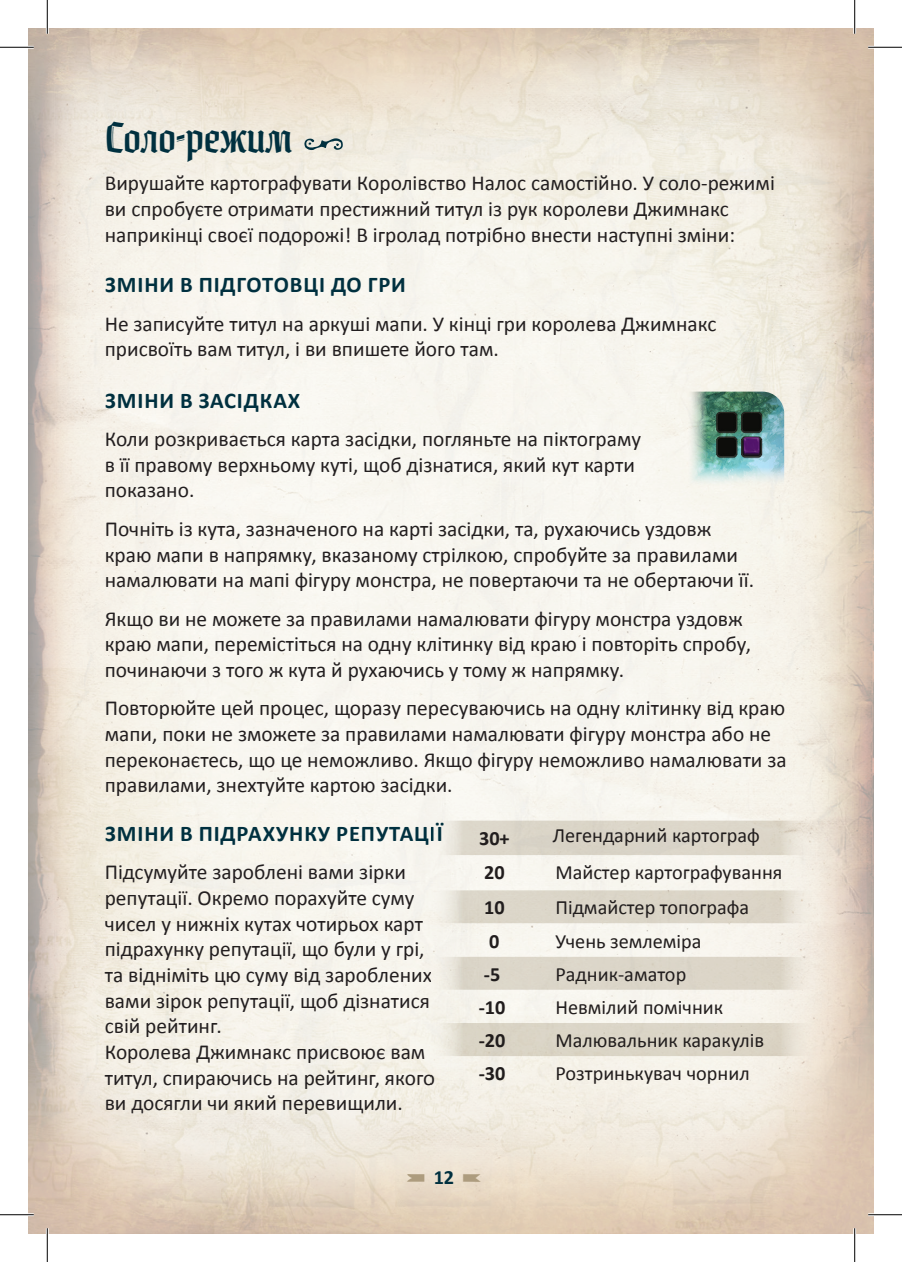
<style>
.page{position:relative;width:902px;height:1262px;background:#fff}
.page>*{position:absolute;margin:0;border:0;box-sizing:border-box;transform-origin:0 0}
.t1{font:40.5px "Moyenage 23";color:#00303f}
.t2{font:700 22.5px "Calibri";letter-spacing:.04em;color:#00303f}
.t3{font:21.38px/25.7px "Calibri";color:#231f20}
.t4{font:20.25px "Calibri";color:#231f20}
.t5{font:700 20.25px "Calibri";color:#231f20}
.t6{font:20.25px "Sheldon Pictures";color:#ad9c7e}
.s1{font-family:"Calibri";font-weight:700;color:#00303f}
</style>
<div class="page">
<svg style="left:431px;top:820px;width:386px;height:35px;background:#ddd8cc"></svg>
<svg style="left:431px;top:855px;width:386px;height:234px;fill:#f4f0e7"></svg>
<img style="left:687px;top:392px;width:97px;height:94px">
<hr style="left:0;top:47px;width:34px;height:1px;background:#000">
<hr style="left:868px;top:47px;width:33px;height:1px;background:#000">
<hr style="left:0;top:1214px;width:34px;height:1px;background:#000">
<hr style="left:868px;top:1214px;width:33px;height:1px;background:#000">
<hr style="left:47px;top:0;width:1px;height:34px;background:#000">
<hr style="left:47px;top:1228px;width:1px;height:34px;background:#000">
<hr style="left:854px;top:0;width:1px;height:34px;background:#000">
<hr style="left:854px;top:1228px;width:1px;height:34px;background:#000">
<p class="t1" style="left:105px;top:114px;width:241px">Соло-режим ❖</p>
<p class="t3" style="left:105px;top:169px;width:671px">Вирушайте картографувати Королівство Налос самостійно. У соло-режимі ви спробуєте отримати престижний титул із рук королеви Джимнакс наприкінці своєї подорожі! В ігролад потрібно внести наступні зміни:</p>
<p class="t2" style="left:105px;top:270px;width:302px">ЗМІНИ В ПІДГОТОВЦІ ДО ГРИ</p>
<p class="t3" style="left:105px;top:310px;width:613px">Не записуйте титул на аркуші мапи. У кінці гри королева Джимнакс присвоїть вам титул, і ви впишете його там.</p>
<p class="t2" style="left:105px;top:386px;width:196px">ЗМІНИ В ЗАСІДКАХ</p>
<p class="t3" style="left:105px;top:425px;width:537px">Коли розкривається карта засідки, погляньте на піктограму в її правому верхньому куті, щоб дізнатися, який кут карти показано.</p>
<p class="t3" style="left:105px;top:515px;width:650px">Почніть із кута, зазначеного на карті засідки, та, рухаючись уздовж краю мапи в напрямку, вказаному стрілкою, спробуйте за правилами намалювати на мапі фігуру монстра, не повертаючи та не обертаючи її.</p>
<p class="t3" style="left:105px;top:604px;width:647px">Якщо ви не можете за правилами намалювати фігуру монстра уздовж краю мапи, перемістіться на одну клітинку від краю і повторіть спробу, починаючи з того ж кута й рухаючись у тому ж напрямку.</p>
<p class="t3" style="left:105px;top:694px;width:683px">Повторюйте цей процес, щоразу пересуваючись на одну клітинку від краю мапи, поки не зможете за правилами намалювати фігуру монстра або не переконаєтесь, що це неможливо. Якщо фігуру неможливо намалювати за правилами, знехтуйте картою засідки.</p>
<p class="t2" style="left:105px;top:819px;width:339px">ЗМІНИ В ПІДРАХУНКУ РЕПУТАЦІЇ</p>
<p class="t3" style="left:105px;top:858px;width:331px">Підсумуйте зароблені вами зірки репутації. Окремо порахуйте суму чисел у нижніх кутах чотирьох карт підрахунку репутації, що були у грі, та відніміть цю суму від зароблених вами зірок репутації, щоб дізнатися свій рейтинг.<br>Королева Джимнакс присвоює вам титул, спираючись на рейтинг, якого ви досягли чи який перевищили.</p>
<p class="t5" style="left:479px;top:825px;width:32px">30+</p>
<p class="t4" style="left:552px;top:823px;width:208px">Легендарний картограф</p>
<p class="t5" style="left:484px;top:860px;width:22px">20</p>
<p class="t4" style="left:555px;top:860px;width:228px">Майстер картографування</p>
<p class="t5" style="left:484px;top:895px;width:22px">10</p>
<p class="t4" style="left:555px;top:895px;width:195px">Підмайстер топографа</p>
<p class="t5" style="left:489px;top:928px;width:12px">0</p>
<p class="t4" style="left:555px;top:928px;width:147px">Учень землеміра</p>
<p class="t5" style="left:483px;top:961px;width:18px">-5</p>
<p class="t4" style="left:555px;top:961px;width:132px">Радник-аматор</p>
<p class="t5" style="left:478px;top:994px;width:28px">-10</p>
<p class="t4" style="left:555px;top:994px;width:169px">Невмілий помічник</p>
<p class="t5" style="left:478px;top:1027px;width:28px">-20</p>
<p class="t4" style="left:555px;top:1028px;width:210px">Малювальник каракулів</p>
<p class="t5" style="left:478px;top:1060px;width:28px">-30</p>
<p class="t4" style="left:555px;top:1061px;width:196px">Розтринькувач чорнил</p>
<p class="t6" style="left:407px;top:1167px;width:75px">- <span class="s1">12</span> ,</p>
</div>
